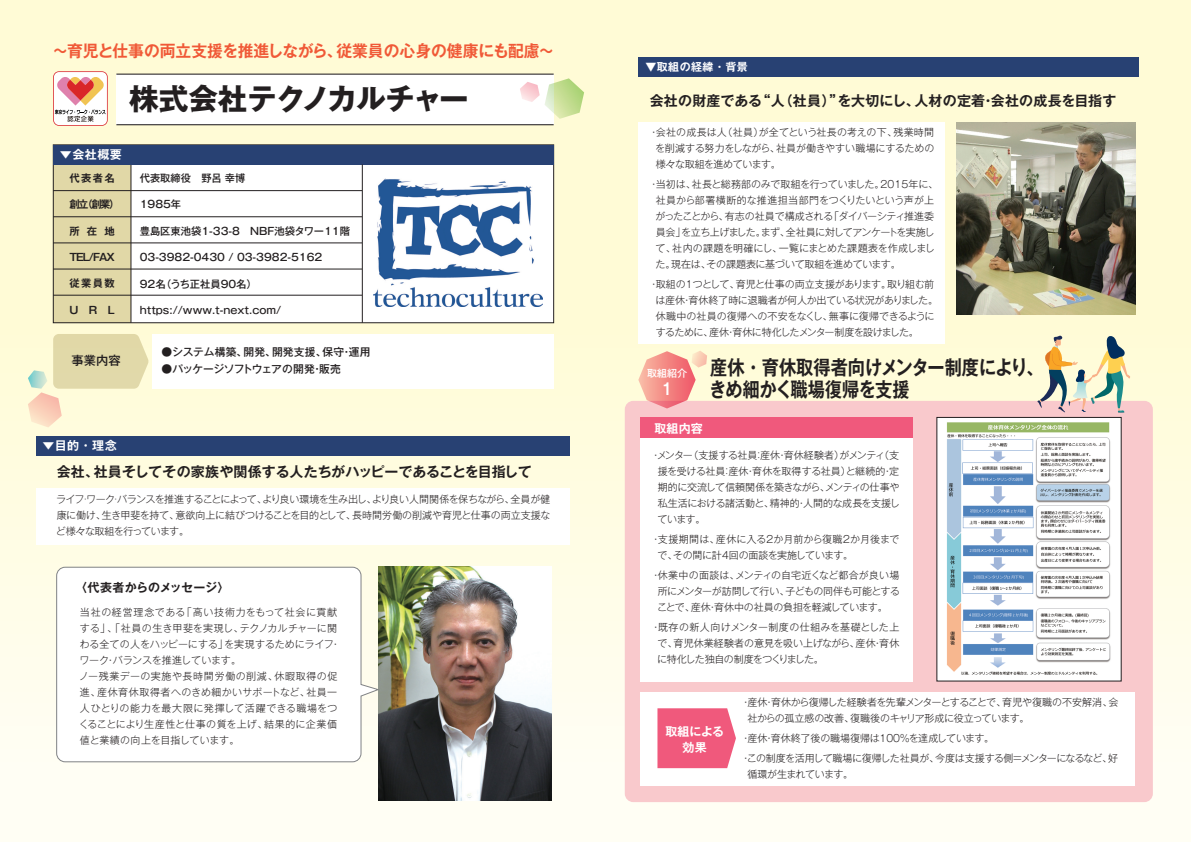
<style>
.page{position:relative;width:1191px;height:842px;background:#fff}
.page>*{position:absolute;margin:0;border:0;box-sizing:border-box;transform-origin:0 0}
.t1{font:700 29.6px "Gothic MB101 Pro";letter-spacing:-.03em;color:#231f20}
.t2{font:700 20px/22px "Gothic MB101 Pro De";letter-spacing:-.005em;color:#231f20;scale:.86 1}
.t3{font:700 16.3px "Gothic MB101 Pro De";color:#f05937}
.t4{font:500 16px "Gothic MB101 Pro";color:#fff}
.t5{font:700 14px "Gothic MB101 Pro De";letter-spacing:.01em;color:#231f20}
.t6{font:500 12.2px "Gothic MB101 Pro";color:#231f20}
.t7{font:700 12px/16.3px "Gothic MB101 Pro De";letter-spacing:.01em;color:#fff;text-align:center}
.t8{font:700 12px "Gothic MB101 Pro De";letter-spacing:-.01em;color:#231f20}
.t9{font:700 11px "Gothic MB101 Pro De";letter-spacing:.04em;color:#fff}
.t10{font:500 10.8px "Gothic MB101 Pro";letter-spacing:.02em;color:#231f20}
.t11{font:500 10.8px "Gothic MB101 Pro";letter-spacing:-.055em;color:#231f20}
.t12{font:500 10.3px "Gothic MB101 Pro";color:#231f20}
.t13{font:700 10.3px "Gothic MB101 Pro De";letter-spacing:.14em;color:#231f20}
.t14{font:300 10px/16px "Gothic MB101 Pro";letter-spacing:-.02em;color:#231f20;text-align:justify}
.t15{font:300 10px/16px "Gothic MB101 Pro";letter-spacing:.025em;color:#231f20}
.t16{font:500 10px "Gothic MB101 Pro";color:#fff}
.s1{font-family:"Koz Go Pr 6 N";font-weight:400}
</style>
<div class="page">
<div style="left:0;top:0;width:1191px;height:842px;background:linear-gradient(to bottom,#fef9cd,#fffdf2)"></div>
<div style="left:131px;top:165px;width:423px;height:158px;background:#fff"></div>
<img style="left:373px;top:179px;width:169px;height:128px">
<div style="left:152px;top:334px;width:401px;height:55px;background:#fff"></div>
<div style="left:116px;top:74px;width:437px;height:51px;background:#fff"></div>
<div style="left:37px;top:488px;width:533px;height:56px;background:#fff"></div>
<div style="left:37px;top:436px;width:533px;height:20px;background:#284173"></div>
<svg style="left:28px;top:334px;width:120px;height:93px;background:#efe8c1"></svg>
<div style="left:53px;top:164px;width:78px;height:159px;background:#e1d8a7"></div>
<div style="left:638px;top:122px;width:306px;height:222px;background:#fff"></div>
<div style="left:638px;top:57px;width:501px;height:20px;background:#284173"></div>
<svg style="left:520px;top:78px;width:64px;height:41px"></svg>
<hr style="left:116px;top:74px;width:437px;height:1px;background:#231f20">
<hr style="left:116px;top:124px;width:437px;height:1px;background:#231f20">
<div style="left:625px;top:401px;width:527px;height:401px;background:#f9c9cc;border-radius:9px"></div>
<div style="left:640px;top:438px;width:272px;height:243px;background:#fff"></div>
<svg style="left:638px;top:351px;width:69px;height:57px;background:#f7afa4"></svg>
<div style="left:640px;top:692px;width:495px;height:94px;background:#fff"></div>
<svg style="left:657px;top:708px;width:79px;height:60px;background:#f06484"></svg>
<div style="left:640px;top:417px;width:272px;height:21px;background:#f0597c"></div>
<svg style="left:1037px;top:336px;width:93px;height:77px;background:#d1cdb3"></svg>
<hr style="left:53px;top:190px;width:309px;height:1px;background:#231f20">
<hr style="left:53px;top:295px;width:309px;height:1px;background:#231f20">
<hr style="left:53px;top:269px;width:309px;height:1px;background:#231f20">
<hr style="left:53px;top:243px;width:309px;height:1px;background:#231f20">
<hr style="left:53px;top:217px;width:309px;height:1px;background:#231f20">
<hr style="left:131px;top:164px;width:1px;height:159px;background:#231f20">
<div style="left:53px;top:145px;width:501px;height:20px;background:#284173"></div>
<img style="left:378px;top:567px;width:173px;height:234px">
<img style="left:956px;top:122px;width:179px;height:192px">
<div style="left:936px;top:417px;width:185px;height:264px;background:#fff"></div>
<img style="left:946px;top:422px;width:165px;height:253px">
<hr style="left:362px;top:164px;width:1px;height:159px;background:#231f20">
<svg style="left:53px;top:71px;width:55px;height:55px"></svg>
<svg style="left:56px;top:566px;width:324px;height:196px"></svg>
<h3 class="t3" style="left:52px;top:37px;width:503px">～育児と仕事の両立支援を推進しながら、従業員の心身の健康にも配慮～</h3>
<h1 class="t1" style="left:129px;top:75px;width:341px">株式会社テクノカルチャー</h1>
<p class="t7" style="left:60px;top:145px;width:63px">▼会社概要</p>
<p class="t13" style="left:69px;top:169px;width:47px">代表者名</p>
<p class="t13" style="left:69px;top:196px;width:52px">創立（創業）</p>
<p class="t13" style="left:69px;top:222px;width:47px">所在地</p>
<p class="t13" style="left:69px;top:249px;width:47px">TEL/FAX</p>
<p class="t13" style="left:69px;top:275px;width:47px">従業員数</p>
<p class="t13" style="left:69px;top:301px;width:47px">URL</p>
<p class="t6" style="left:72px;top:351px;width:50px">事業内容</p>
<p class="t12" style="left:140px;top:169px;width:107px">代表取締役　野呂 幸博</p>
<p class="t12" style="left:140px;top:196px;width:43px">1985年</p>
<p class="t12" style="left:140px;top:222px;width:212px">豊島区東池袋1-33-8　NBF池袋タワー11階</p>
<p class="t12" style="left:140px;top:249px;width:184px">03-3982-0430 / 03-3982-5162</p>
<p class="t12" style="left:140px;top:275px;width:119px">92名（うち正社員90名）</p>
<p class="t12" style="left:140px;top:302px;width:143px">https://www.t-next.com/</p>
<p class="t10" style="left:162px;top:343px;width:210px">●システム構築、開発、開発支援、保守・運用</p>
<p class="t11" style="left:162px;top:360px;width:181px">●パッケージソフトウェアの開発・販売</p>
<p class="t7" style="left:42px;top:436px;width:76px">▼目的・理念</p>
<h3 class="t5" style="left:57px;top:460px;width:476px">会社、社員そしてその家族や関係する人たちがハッピーであることを目指して</h3>
<p class="t14" style="left:56px;top:490px;width:496px">ライフ·ワーク·バランスを推進することによって、より良い環境を生み出し、より良い人間関係を保ちながら、全員が健康に働け、生き甲斐を持て、意欲向上に結びつけることを目的として、長時間労働の削減や育児と仕事の両立支援など様々な取組を行っています。</p>
<p class="t8" style="left:75px;top:578px;width:156px">〈代表者からのメッセージ〉</p>
<p class="t15" style="left:79px;top:603px;width:263px">当社の経営理念である「高い技術力をもって社会に貢献する」、「社員の生き甲斐を実現し、テクノカルチャーに関わる全ての人をハッピーにする」を実現するためにライフ・ワーク・バランスを推進しています。<br>ノー残業デーの実施や長時間労働の削減、休暇取得の促進、産休育休取得者へのきめ細かいサポートなど、社員一人ひとりの能力を最大限に発揮して活躍できる職場をつくることにより生産性と仕事の質を上げ、結果的に企業価値と業績の向上を目指しています。</p>
<p class="t9" style="left:645px;top:58px;width:104px"><span class="s1">▼</span>取組の経緯・背景</p>
<h3 class="t5" style="left:649px;top:89px;width:468px">会社の財産である“人（社員）”を大切にし、人材の定着・会社の成長を目指す</h3>
<p class="t14" style="left:655px;top:123px;width:281px;text-indent:-6px">・会社の成長は人（社員）が全てという社長の考えの下、残業時間を削減する努力をしながら、社員が働きやすい職場にするための様々な取組を進めています。</p>
<p class="t14" style="left:655px;top:175px;width:284px;text-align:left;text-indent:-7px">・当初は、社長と総務部のみで取組を行っていました。2015年に、社員から部署横断的な推進担当部門をつくりたいという声が上がったことから、有志の社員で構成される「ダイバーシティ推進委員会」を立ち上げました。まず、全社員に対してアンケートを実施して、社内の課題を明確にし、一覧にまとめた課題表を作成しました。現在は、その課題表に基づいて取組を進めています。</p>
<p class="t14" style="left:655px;top:275px;width:284px;text-align:left;text-indent:-7px">・取組の１つとして、育児と仕事の両立支援があります。取り組む前は産休・育休終了時に退職者が何人か出ている状況がありました。休職中の社員の復帰への不安をなくし、無事に復帰できるようにするために、産休・育休に特化したメンター制度を設けました。</p>
<p class="t16" style="left:647px;top:365px;width:41px">取組紹介</p>
<h3 class="t4" style="left:661px;top:375px;width:14px">1</h3>
<h2 class="t2" style="left:709px;top:354px;width:391px">産休・育休取得者向けメンター制度により、きめ細かく職場復帰を支援</h2>
<p class="t7" style="left:654px;top:419px;width:50px">取組内容</p>
<p class="t14" style="left:657px;top:445px;width:244px;text-indent:-7px">・メンター（支援する社員：産休・育休経験者）がメンティ（支援を受ける社員：産休・育休を取得する社員）と継続的・定期的に交流して信頼関係を築きながら、メンティの仕事や私生活における諸活動と、精神的・人間的な成長を支援しています。</p>
<p class="t14" style="left:657px;top:529px;width:243px;text-indent:-7px">・支援期間は、産休に入る２か月前から復職２か月後までで、その間に計４回の面談を実施しています。</p>
<p class="t14" style="left:657px;top:565px;width:245px;text-indent:-6px">・休業中の面談は、メンティの自宅近くなど都合が良い場所にメンターが訪問して行い、子どもの同伴も可能とすることで、産休・育休中の社員の負担を軽減しています。</p>
<p class="t14" style="left:657px;top:617px;width:244px;text-indent:-6px">・既存の新人向けメンター制度の仕組みを基礎とした上で、育児休業経験者の意見を吸い上げながら、産休・育休に特化した独自の制度をつくりました。</p>
<p class="t7" style="left:665px;top:722px;width:60px">取組による効果</p>
<p class="t14" style="left:747px;top:693px;width:372px;text-indent:-7px">・産休・育休から復帰した経験者を先輩メンターとすることで、育児や復職の不安解消、会社からの孤立感の改善、復職後のキャリア形成に役立っています。</p>
<p class="t14" style="left:740px;top:727px;width:379px;line-height:20px">・産休・育休終了後の職場復帰は100％を達成しています。<br>・この制度を活用して職場に復帰した社員が、今度は支援する側＝メンターになるなど、好</p>
<p class="t14" style="left:747px;top:765px;width:107px">循環が生まれています。</p>
</div>
